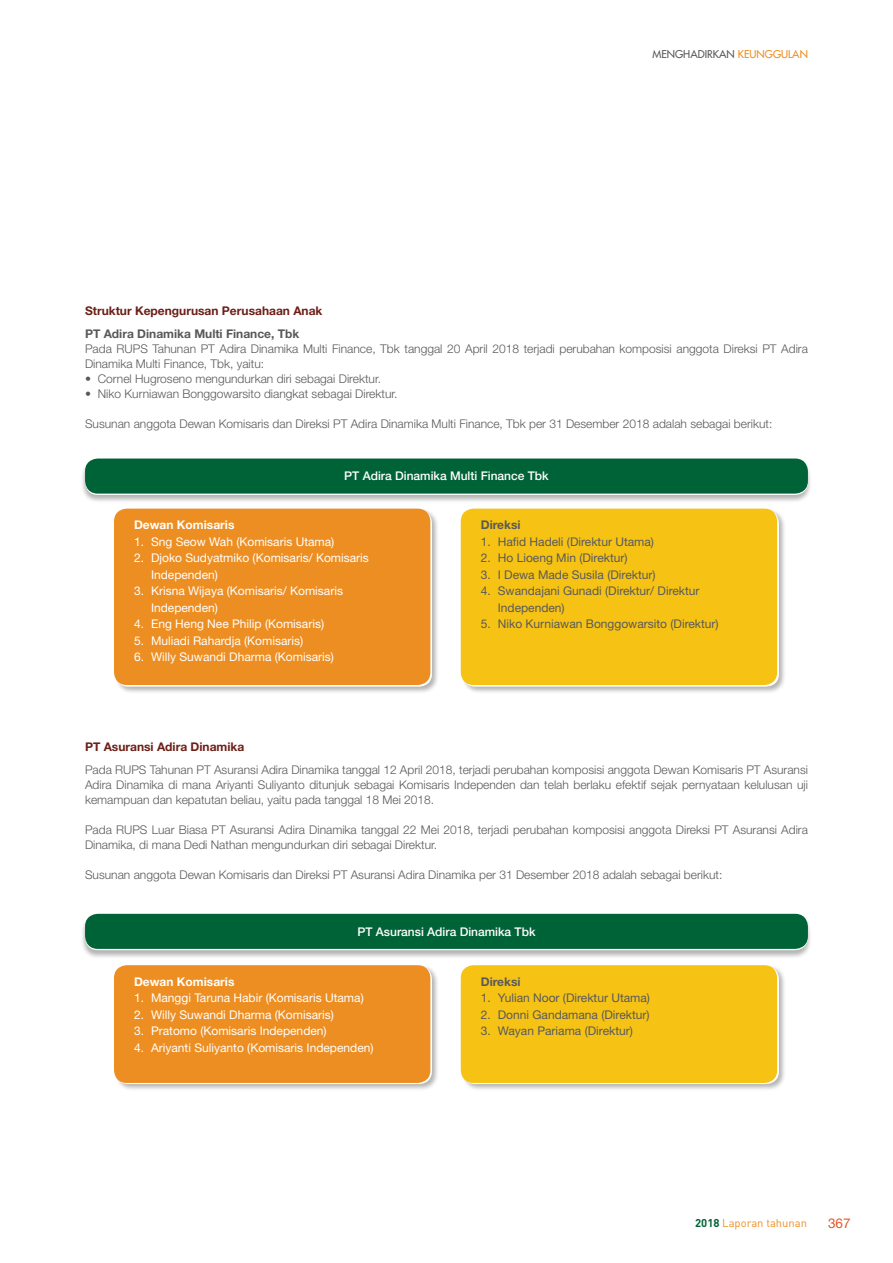
<style>
.page{position:relative;width:893px;height:1263px;background:#fff}
.page>*{position:absolute;margin:0;border:0;box-sizing:border-box;transform-origin:0 0}
.t1{font:13.5px "Helvetica Neue LT Std";color:#e05826}
.t2{font:300 12px/15px "Helvetica Neue LT Std";color:#58595b}
.t3{font:12px/16.5px "Helvetica Neue LT Std";color:#fff}
.t4{font:12px/16.5px "Helvetica Neue LT Std";color:#58595b}
.t5{font:700 12px "Helvetica Neue LT Std";color:#6c1f17}
.t6{font:500 12px "Helvetica Neue LT Std";color:#fff}
.t7{font:700 12px "Helvetica Neue LT Std";color:#58595b}
.t8{font:700 12px "Helvetica Neue LT Std";color:#fff}
.t9{font:11.25px "DIN Pro";color:#ed8e22}
.t10{font:10.5px "Futura LT";color:#58595b}
.s1{color:#ed8e22}
.s2{font-weight:700;color:#006337}
</style>
<div class="page">
<div style="left:80px;top:459px;width:733px;height:45px;background:#000;opacity:.3"></div>
<svg style="left:85px;top:460px;width:723px;height:35px"></svg>
<div style="left:80px;top:915px;width:733px;height:44px;background:#000;opacity:.3"></div>
<svg style="left:85px;top:915px;width:723px;height:35px"></svg>
<div style="left:85px;top:458px;width:723px;height:36px;background:#006337;border-radius:13px"></div>
<div style="left:85px;top:914px;width:723px;height:35px;background:#006337;border-radius:13px"></div>
<div style="left:114px;top:508px;width:326px;height:186px;background:#000;opacity:.3"></div>
<div style="left:114px;top:965px;width:326px;height:126px;background:#000;opacity:.3"></div>
<div style="left:461px;top:508px;width:325px;height:186px;background:#000;opacity:.3"></div>
<div style="left:461px;top:965px;width:325px;height:126px;background:#000;opacity:.3"></div>
<div style="left:114px;top:509px;width:316px;height:176px;background:#ed8e22;border-radius:13px"></div>
<div style="left:114px;top:965px;width:316px;height:118px;background:#ed8e22;border-radius:13px"></div>
<div style="left:461px;top:509px;width:316px;height:176px;background:#f6c315;border-radius:13px"></div>
<div style="left:461px;top:965px;width:316px;height:118px;background:#f6c315;border-radius:13px"></div>
<p class="t10" style="left:652px;top:47px;width:157px">MENGHADIRKAN <span class="s1">KEUNGGULAN</span></p>
<p class="t5" style="left:85px;top:303px;width:239px">Struktur Kepengurusan Perusahaan Anak</p>
<p class="t7" style="left:85px;top:327px;width:216px">PT Adira Dinamika Multi Finance, Tbk</p>
<p class="t2" style="left:85px;top:341px;width:724px">Pada RUPS Tahunan PT Adira Dinamika Multi Finance, Tbk tanggal 20 April 2018 terjadi perubahan komposisi anggota Direksi PT Adira<br>Dinamika Multi Finance, Tbk, yaitu:</p>
<p class="t2" style="left:85px;top:371px;width:297px">• Cornel Hugroseno mengundurkan diri sebagai Direktur.</p>
<p class="t2" style="left:85px;top:386px;width:314px">• Niko Kurniawan Bonggowarsito diangkat sebagai Direktur.</p>
<p class="t2" style="left:85px;top:416px;width:689px">Susunan anggota Dewan Komisaris dan Direksi PT Adira Dinamika Multi Finance, Tbk per 31 Desember 2018 adalah sebagai berikut:</p>
<p class="t6" style="left:344px;top:469px;width:206px">PT Adira Dinamika Multi Finance Tbk</p>
<p class="t8" style="left:134px;top:517px;width:102px">Dewan Komisaris</p>
<p class="t3" style="left:134px;top:533px;width:202px">1. Sng Seow Wah (Komisaris Utama)</p>
<p class="t3" style="left:151px;top:549px;width:219px;text-indent:-17px">2. Djoko Sudyatmiko (Komisaris/ Komisaris<br>Independen)</p>
<p class="t3" style="left:151px;top:582px;width:194px;text-indent:-17px">3. Krisna Wijaya (Komisaris/ Komisaris<br>Independen)</p>
<p class="t3" style="left:134px;top:615px;width:192px">4. Eng Heng Nee Philip (Komisaris)</p>
<p class="t3" style="left:134px;top:632px;width:171px">5. Muliadi Rahardja (Komisaris)</p>
<p class="t3" style="left:134px;top:648px;width:201px">6. Willy Suwandi Dharma (Komisaris)</p>
<p class="t5" style="left:85px;top:739px;width:161px">PT Asuransi Adira Dinamika</p>
<p class="t7" style="left:481px;top:517px;width:41px">Direksi</p>
<p class="t4" style="left:481px;top:533px;width:175px">1. Hafid Hadeli (Direktur Utama)</p>
<p class="t4" style="left:481px;top:549px;width:148px">2. Ho Lioeng Min (Direktur)</p>
<p class="t4" style="left:481px;top:566px;width:176px">3. I Dewa Made Susila (Direktur)</p>
<p class="t4" style="left:498px;top:582px;width:203px;text-indent:-17px">4. Swandajani Gunadi (Direktur/ Direktur<br>Independen)</p>
<p class="t4" style="left:481px;top:615px;width:239px">5. Niko Kurniawan Bonggowarsito (Direktur)</p>
<p class="t2" style="left:85px;top:762px;width:724px;text-align:justify">Pada RUPS Tahunan PT Asuransi Adira Dinamika tanggal 12 April 2018, terjadi perubahan komposisi anggota Dewan Komisaris PT Asuransi Adira Dinamika di mana Ariyanti Suliyanto ditunjuk sebagai Komisaris Independen dan telah berlaku efektif sejak pernyataan kelulusan uji kemampuan dan kepatutan beliau, yaitu pada tanggal 18 Mei 2018.</p>
<p class="t2" style="left:85px;top:822px;width:724px">Pada RUPS Luar Biasa PT Asuransi Adira Dinamika tanggal 22 Mei 2018, terjadi perubahan komposisi anggota Direksi PT Asuransi Adira<br>Dinamika, di mana Dedi Nathan mengundurkan diri sebagai Direktur.</p>
<p class="t2" style="left:85px;top:867px;width:639px">Susunan anggota Dewan Komisaris dan Direksi PT Asuransi Adira Dinamika per 31 Desember 2018 adalah sebagai berikut:</p>
<p class="t6" style="left:357px;top:924px;width:180px">PT Asuransi Adira Dinamika Tbk</p>
<p class="t8" style="left:134px;top:974px;width:102px">Dewan Komisaris</p>
<p class="t3" style="left:134px;top:989px;width:231px">1. Manggi Taruna Habir (Komisaris Utama)</p>
<p class="t3" style="left:134px;top:1006px;width:201px">2. Willy Suwandi Dharma (Komisaris)</p>
<p class="t3" style="left:134px;top:1022px;width:194px">3. Pratomo (Komisaris Independen)</p>
<p class="t3" style="left:134px;top:1039px;width:241px">4. Ariyanti Suliyanto (Komisaris Independen)</p>
<p class="t7" style="left:481px;top:974px;width:41px">Direksi</p>
<p class="t4" style="left:481px;top:989px;width:171px">1. Yulian Noor (Direktur Utama)</p>
<p class="t4" style="left:481px;top:1006px;width:170px">2. Donni Gandamana (Direktur)</p>
<p class="t4" style="left:481px;top:1022px;width:154px">3. Wayan Pariama (Direktur)</p>
<p class="t9" style="left:695px;top:1215px;width:113px"><span class="s2">2018</span> Laporan tahunan</p>
<p class="t1" style="left:828px;top:1215px;width:24px">367</p>
</div>
